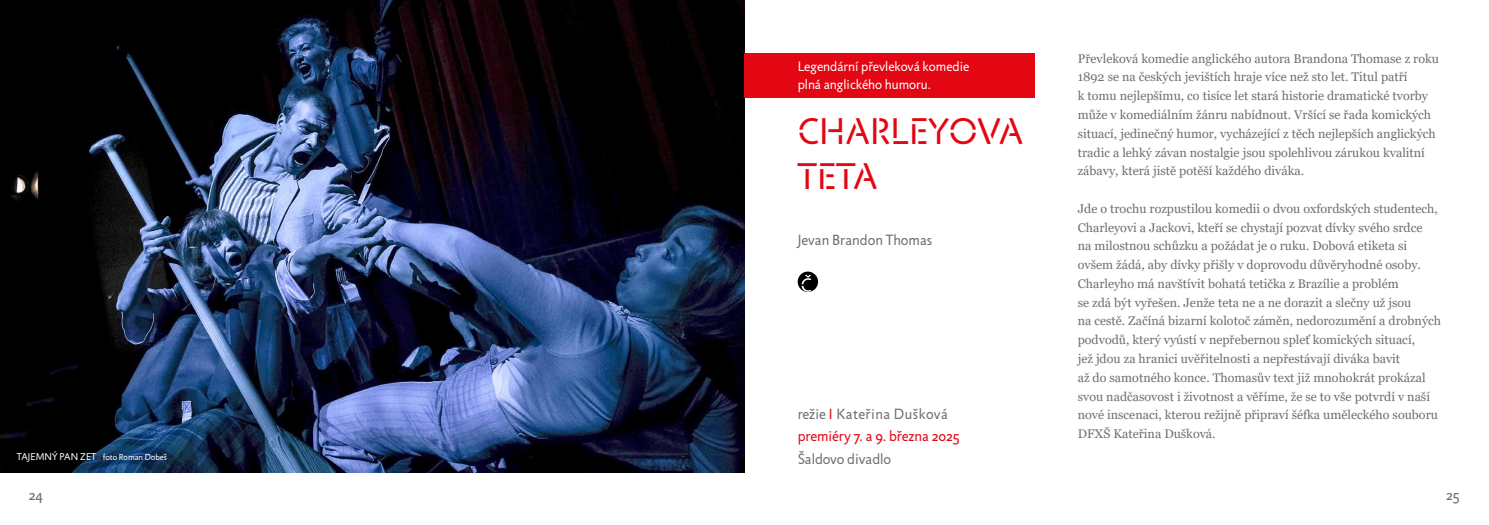
<style>
.page{position:relative;width:1489px;height:525px;background:#fff}
.page>*{position:absolute;margin:0;border:0;box-sizing:border-box;transform-origin:0 0}
.t1{font:37.5px/45px "Jigsaw Stencil";letter-spacing:.01em;color:#e30613}
.t2{font:15px/22.5px "Jigsaw";color:#e30613}
.t3{font:15px "Jigsaw";color:#706f6f}
.t4{font:13.75px/17.5px "Jigsaw";color:#fff}
.t5{font:12.5px/18.8px "Georgia";color:#706f6f}
.t6{font:8.75px "Jigsaw";color:#fff}
.s1{font-size:10px}
.s2{font-size:10px;color:#e30613}
.s3{color:#706f6f}
.s4{font-family:"Jigsaw Stencil"}
</style>
<div class="page">
<img style="left:0;top:0;width:744px;height:472px">
<svg style="left:797px;top:271px;width:21px;height:21px"></svg>
<svg style="left:801px;top:274px;width:10px;height:17px"></svg>
<div style="left:744px;top:53px;width:291px;height:45px;background:#e30613"></div>
<p class="t6" style="left:17px;top:451px;width:152px"><span class="s1">TAJEMNÝ PAN ZET</span> <span class="s2">I</span> foto Roman Dobeš</p>
<p class="t3" style="left:29px;top:486px;width:16px">24</p>
<p class="t4" style="left:797px;top:58px;width:173px">Legendární převleková komedie plná anglického humoru.</p>
<h1 class="t1" style="left:797px;top:108px;width:227px">CHARLEYOVA<br>TETA</h1>
<p class="t3" style="left:797px;top:231px;width:136px">Jevan Brandon Thomas</p>
<p class="t2" style="left:797px;top:402px;width:163px"><span class="s3">režie</span> <span class="s4">I</span> <span class="s3">Kateřina Dušková </span>premiéry 7. a 9. března 2025</p>
<p class="t3" style="left:797px;top:449px;width:95px">Šaldovo divadlo</p>
<p class="t5" style="left:1077px;top:49px;width:363px">Převleková komedie anglického autora Brandona Thomase z roku 1892 se na českých jevištích hraje více než sto let. Titul patří<br>k tomu nejlepšímu, co tisíce let stará historie dramatické tvorby může v komediálním žánru nabídnout. Vršící se řada komických situací, jedinečný humor, vycházející z těch nejlepších anglických tradic a lehký závan nostalgie jsou spolehlivou zárukou kvalitní zábavy, která jistě potěší každého diváka.</p>
<p class="t5" style="left:1077px;top:199px;width:365px">Jde o trochu rozpustilou komedii o dvou oxfordských studentech, Charleyovi a Jackovi, kteří se chystají pozvat dívky svého srdce<br>na milostnou schůzku a požádat je o ruku. Dobová etiketa si ovšem žádá, aby dívky přišly v doprovodu důvěryhodné osoby.<br>Charleyho má navštívit bohatá tetička z Brazílie a problém<br>se zdá být vyřešen. Jenže teta ne a ne dorazit a slečny už jsou<br>na cestě. Začíná bizarní kolotoč záměn, nedorozumění a drobných podvodů, který vyústí v nepřebernou spleť komických situací,<br>jež jdou za hranici uvěřitelnosti a nepřestávají diváka bavit<br>až do samotného konce. Thomasův text již mnohokrát prokázal svou nadčasovost i životnost a věříme, že se to vše potvrdí v naší nové inscenaci, kterou režijně připraví šéfka uměleckého souboru DFXŠ Kateřina Dušková.</p>
<p class="t3" style="left:1445px;top:486px;width:15px">25</p>
</div>
